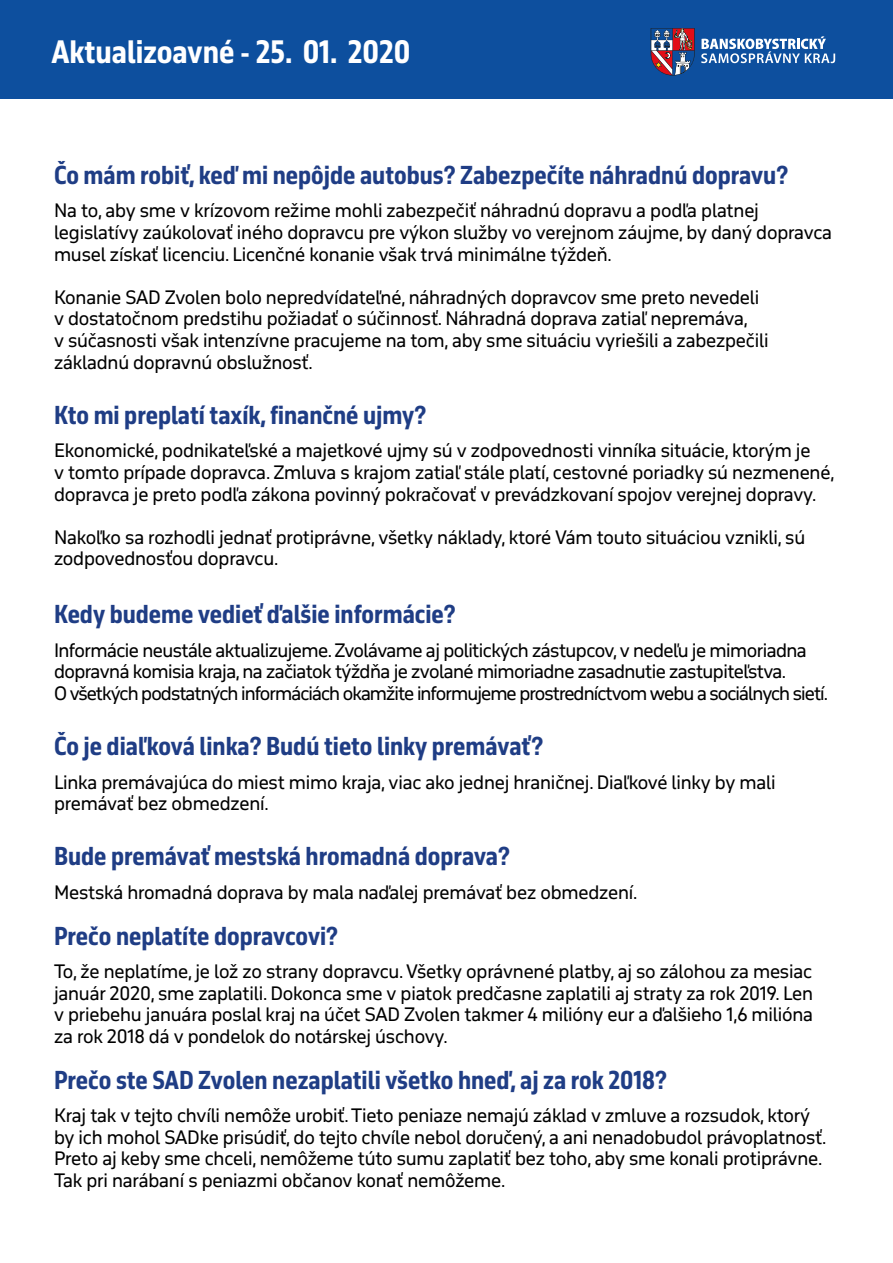
<style>
.page{position:relative;width:893px;height:1263px;background:#fff}
.page>*{position:absolute;margin:0;border:0;box-sizing:border-box;transform-origin:0 0}
.t1{font:30px "November Cond Pro Hea";color:#fff}
.t2{font:24px "November Cond Pro Hea";color:#1f3d85}
.t3{font:18px/21.6px "November Pro";letter-spacing:-.01em;color:#000}
.t4{font:18px/21.6px "November Pro";letter-spacing:-.03em;color:#000}
</style>
<div class="page">
<div style="left:0;top:0;width:893px;height:98px;background:#0d4f9e"></div>
<svg style="left:701px;top:36px;width:134px;height:27px"></svg>
<svg style="left:651px;top:29px;width:44px;height:47px"></svg>
<h1 class="t1" style="left:52px;top:27px;width:360px">Aktualizoavné - 25. 01. 2020</h1>
<h2 class="t2" style="left:54px;top:155px;width:736px">Čo mám robiť, keď mi nepôjde autobus? Zabezpečíte náhradnú dopravu?</h2>
<p class="t3" style="left:54px;top:199px;width:780px">Na to, aby sme v krízovom režime mohli zabezpečiť náhradnú dopravu a podľa platnej legislatívy zaúkolovať iného dopravcu pre výkon služby vo verejnom záujme, by daný dopravca musel získať licenciu. Licenčné konanie však trvá minimálne týždeň.</p>
<p class="t3" style="left:54px;top:285px;width:716px">Konanie SAD Zvolen bolo nepredvídateľné, náhradných dopravcov sme preto nevedeli v dostatočnom predstihu požiadať o súčinnosť. Náhradná doprava zatiaľ nepremáva,<br>v súčasnosti však intenzívne pracujeme na tom, aby sme situáciu vyriešili a zabezpečili základnú dopravnú obslužnosť.</p>
<h2 class="t2" style="left:54px;top:395px;width:374px">Kto mi preplatí taxík, finančné ujmy?</h2>
<p class="t3" style="left:54px;top:439px;width:782px">Ekonomické, podnikateľské a majetkové ujmy sú v zodpovednosti vinníka situácie, ktorým je<br>v tomto prípade dopravca. Zmluva s krajom zatiaľ stále platí, cestovné poriadky sú nezmenené, dopravca je preto podľa zákona povinný pokračovať v prevádzkovaní spojov verejnej dopravy.</p>
<p class="t3" style="left:54px;top:525px;width:753px">Nakoľko sa rozhodli jednať protiprávne, všetky náklady, ktoré Vám touto situáciou vznikli, sú zodpovednosťou dopravcu.</p>
<h2 class="t2" style="left:54px;top:594px;width:403px">Kedy budeme vedieť ďalšie informácie?</h2>
<p class="t4" style="left:54px;top:638px;width:776px">Informácie neustále aktualizujeme. Zvolávame aj politických zástupcov, v nedeľu je mimoriadna dopravná komisia kraja, na začiatok týždňa je zvolané mimoriadne zasadnutie zastupiteľstva.<br>O všetkých podstatných informáciách okamžite informujeme prostredníctvom webu a sociálnych sietí.</p>
<h2 class="t2" style="left:54px;top:726px;width:491px">Čo je diaľková linka? Budú tieto linky premávať?</h2>
<p class="t3" style="left:54px;top:770px;width:723px">Linka premávajúca do miest mimo kraja, viac ako jednej hraničnej. Diaľkové linky by mali premávať bez obmedzení.</p>
<h2 class="t2" style="left:54px;top:837px;width:457px">Bude premávať mestská hromadná doprava?</h2>
<p class="t3" style="left:54px;top:880px;width:585px">Mestská hromadná doprava by mala naďalej premávať bez obmedzení.</p>
<h2 class="t2" style="left:54px;top:916px;width:285px">Prečo neplatíte dopravcovi?</h2>
<p class="t3" style="left:54px;top:960px;width:761px;text-align:justify">To, že neplatíme, je lož zo strany dopravcu. Všetky oprávnené platby, aj so zálohou za mesiac január 2020, sme zaplatili. Dokonca sme v piatok predčasne zaplatili aj straty za rok 2019. Len v priebehu januára poslal kraj na účet SAD Zvolen takmer 4 milióny eur a ďalšieho 1,6 milióna za rok 2018 dá v pondelok do notárskej úschovy.</p>
<h2 class="t2" style="left:54px;top:1060px;width:614px">Prečo ste SAD Zvolen nezaplatili všetko hneď, aj za rok 2018?</h2>
<p class="t3" style="left:54px;top:1104px;width:774px">Kraj tak v tejto chvíli nemôže urobiť. Tieto peniaze nemajú základ v zmluve a rozsudok, ktorý by ich mohol SADke prisúdiť, do tejto chvíle nebol doručený, a ani nenadobudol právoplatnosť.<br>Preto aj keby sme chceli, nemôžeme túto sumu zaplatiť bez toho, aby sme konali protiprávne.<br>Tak pri narábaní s peniazmi občanov konať nemôžeme.</p>
</div>
